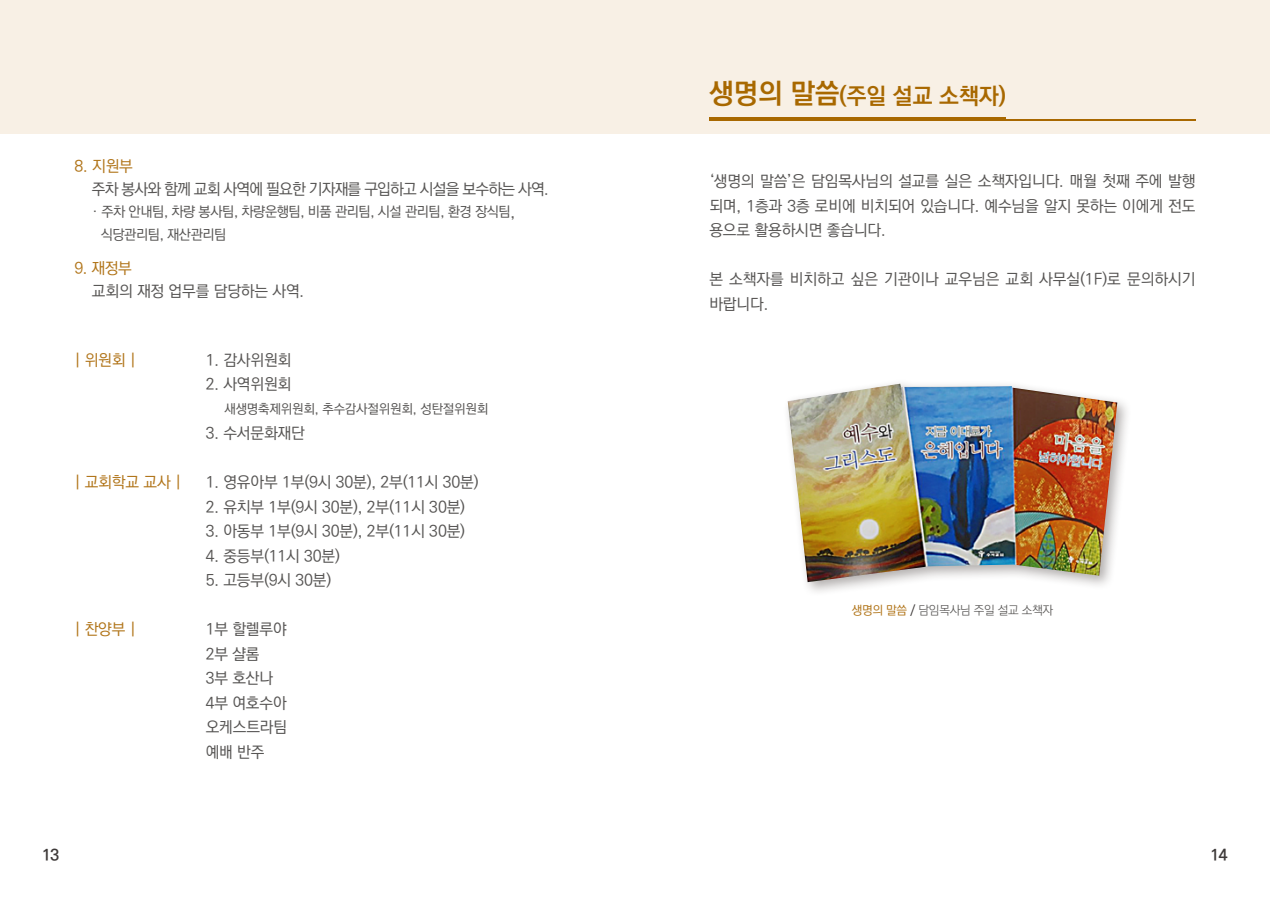
<style>
.page{position:relative;width:1270px;height:903px;background:#fff}
.page>*{position:absolute;margin:0;border:0;box-sizing:border-box;transform-origin:0 0}
.t1{font:700 22.75px "Ko Pub Dotum";color:#a86800}
.t2{font:500 15.75px/24.5px "Ko Pub Dotum";letter-spacing:-.01em;color:#575554}
.t3{font:500 15.75px "Ko Pub Dotum";letter-spacing:-.05em;color:#575554}
.t4{font:500 15.75px "Ko Pub Dotum";letter-spacing:-.01em;color:#b1751a}
.t5{font:700 15.75px "Ko Pub Dotum";color:#3e3a39}
.t6{font:500 14px/22.8px "Ko Pub Dotum";letter-spacing:-.03em;color:#575554}
.t7{font:500 13.12px "Ko Pub Dotum";letter-spacing:-.01em;color:#575554}
.t8{font:300 12.25px "Ko Pub Dotum";letter-spacing:-.025em;color:#575554}
.s1{font-size:15.75px}
.s2{font-size:28px}
.s3{font-weight:500;color:#b1751a}
.s4{font-weight:500;color:#3e3a39}
</style>
<div class="page">
<div style="left:0;top:0;width:1270px;height:134px;background:#f8f0e5"></div>
<hr style="left:709px;top:120px;width:487px;height:1px;background:#a86800">
<hr style="left:709px;top:118px;width:297px;height:3px;background:#a86800">
<div style="left:783px;top:379px;width:350px;height:218px;background:#221815;opacity:.35"></div>
<img style="left:788px;top:384px;width:329px;height:198px">
<p class="t4" style="left:74px;top:159px;width:60px">8. 지원부</p>
<p class="t3" style="left:92px;top:181px;width:458px">주차 봉사와 함께 교회 사역에 필요한 기자재를 구입하고 시설을 보수하는 사역.</p>
<p class="t6" style="left:101px;top:201px;width:416px;text-indent:-9px">· 주차 안내팀, 차량 봉사팀, 차량운행팀, 비품 관리팀, 시설 관리팀, 환경 장식팀<span class="s1">, </span>식당관리팀, 재산관리팀</p>
<p class="t4" style="left:74px;top:260px;width:59px">9. 재정부</p>
<p class="t2" style="left:92px;top:279px;width:214px">교회의 재정 업무를 담당하는 사역.</p>
<p class="t4" style="left:74px;top:352px;width:63px">| 위원회 |</p>
<p class="t2" style="left:206px;top:348px;width:87px">1. 감사위원회</p>
<p class="t2" style="left:206px;top:373px;width:87px">2. 사역위원회</p>
<p class="t7" style="left:224px;top:402px;width:265px">새생명축제위원회, 추수감사절위원회, 성탄절위원회</p>
<p class="t2" style="left:206px;top:422px;width:101px">3. 수서문화재단</p>
<p class="t4" style="left:74px;top:475px;width:108px">| 교회학교 교사 |</p>
<p class="t2" style="left:206px;top:471px;width:275px">1. 영유아부 1부(9시 30분), 2부(11시 30분)</p>
<p class="t2" style="left:206px;top:495px;width:261px">2. 유치부 1부(9시 30분), 2부(11시 30분)</p>
<p class="t2" style="left:206px;top:520px;width:261px">3. 아동부 1부(9시 30분), 2부(11시 30분)</p>
<p class="t2" style="left:206px;top:544px;width:136px">4. 중등부(11시 30분)</p>
<p class="t2" style="left:206px;top:569px;width:127px">5. 고등부(9시 30분)</p>
<p class="t4" style="left:74px;top:622px;width:63px">| 찬양부 |</p>
<p class="t2" style="left:206px;top:618px;width:83px">1부 할렐루야<br>2부 샬롬<br>3부 호산나<br>4부 여호수아 오케스트라팀 예배 반주</p>
<h1 class="t1" style="left:709px;top:84px;width:298px"><span class="s2">생명의 말씀</span>(주일 설교 소책자)</h1>
<p class="t2" style="left:709px;top:170px;width:488px;text-align:justify">‘생명의 말씀’은 담임목사님의 설교를 실은 소책자입니다. 매월 첫째 주에 발행 되며, 1층과 3층 로비에 비치되어 있습니다. 예수님을 알지 못하는 이에게 전도 용으로 활용하시면 좋습니다.</p>
<p class="t2" style="left:709px;top:268px;width:488px">본 소책자를 비치하고 싶은 기관이나 교우님은 교회 사무실(1F)로 문의하시기 바랍니다.</p>
<p class="t8" style="left:852px;top:604px;width:203px"><span class="s3">생명의 말씀</span> <span class="s4">/</span> 담임목사님 주일 설교 소책자</p>
<p class="t5" style="left:42px;top:847px;width:19px">13</p>
<p class="t5" style="left:1210px;top:847px;width:19px">14</p>
</div>
